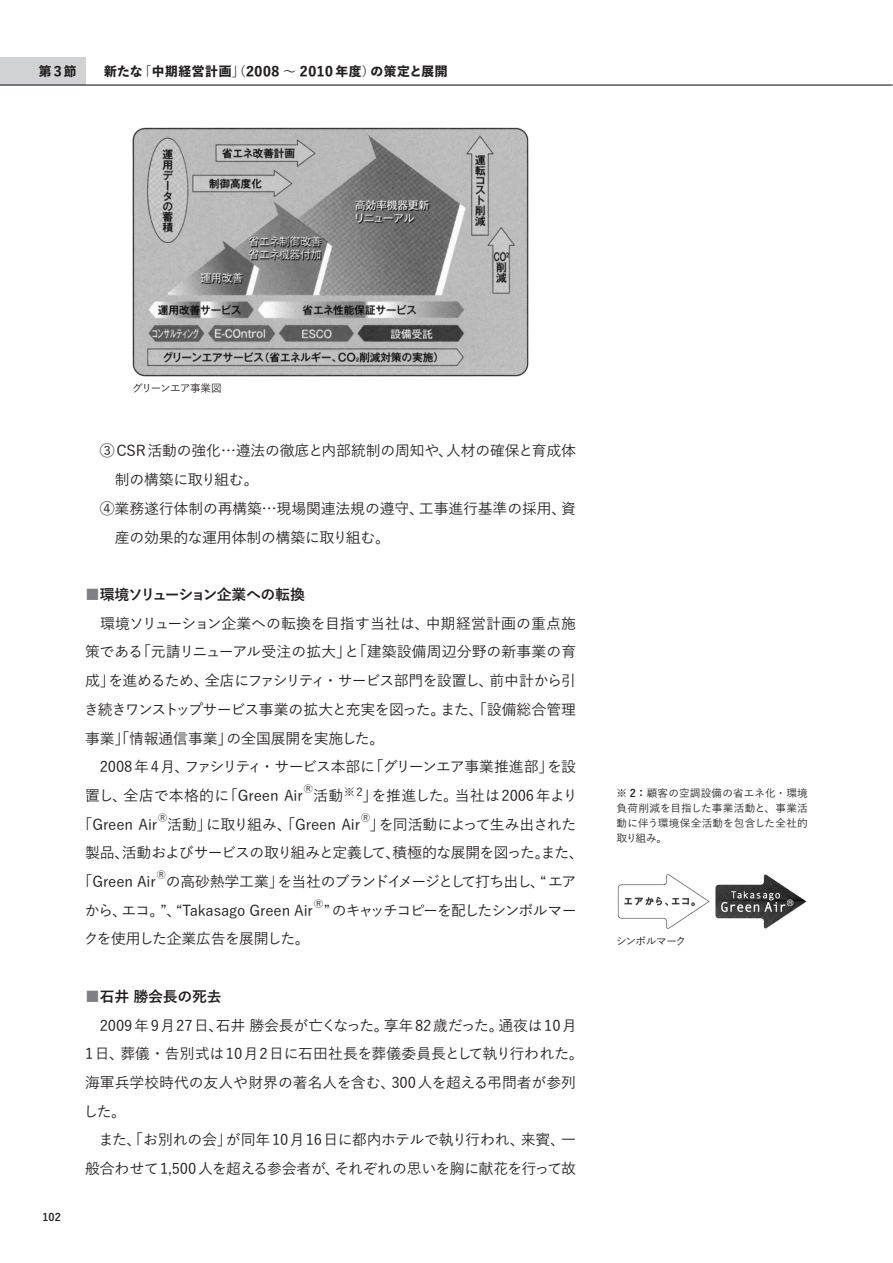
<style>
.page{position:relative;width:893px;height:1263px;background:#fff}
.page>*{position:absolute;margin:0;border:0;box-sizing:border-box;transform-origin:0 0}
.t1{font:500 14.85px/28.7px "Yu Go Pr 6 N";letter-spacing:-.01em;color:#231f20}
.t2{font:500 14.85px "Yu Go Pr 6 N";letter-spacing:-.05em;color:#231f20}
.t3{font:500 14.85px/28.7px "Yu Go Pr 6 N";letter-spacing:-.03em;color:#231f20}
.t4{font:500 14.85px "Yu Go Pr 6 N";letter-spacing:-.08em;color:#231f20}
.t5{font:800 12.75px "Yu Go Std N";letter-spacing:.05em;color:#231f20}
.t6{font:500 10.65px/14.9px "Yu Go Pr 6 N";letter-spacing:-.005em;color:#231f20;text-align:justify}
.t7{font:500 10.65px "Yu Go Pr 6 N";letter-spacing:-.075em;color:#231f20}
.t8{font:500 10.65px "Yu Go Pr 6 N";letter-spacing:-.06em;color:#231f20}
.t9{font:700 10.65px "Yu Go Pr 6 N";color:#231f20}
.t10{font:500 9px "Yu Go Pr 6 N";color:#231f20}
.s1{font-weight:700;color:#7e8083}
.s2{font-weight:700}
.s3{font-family:"Yu Go"}
</style>
<div class="page">
<img style="left:133px;top:128px;width:395px;height:248px">
<img style="left:617px;top:874px;width:190px;height:55px">
<div style="left:0;top:57px;width:85px;height:28px;background:#d1d2d4"></div>
<hr style="left:0;top:84px;width:892px;height:2px;background:#231f20">
<p class="t5" style="left:39px;top:61px;width:39px">第3節</p>
<p class="t5" style="left:104px;top:61px;width:345px">新たな「中期経営計画」（2008 ～ 2010 年度）の策定と展開</p>
<p class="t9" style="left:43px;top:1211px;width:20px">102</p>
<p class="t7" style="left:132px;top:378px;width:91px">グリーンエア事業図</p>
<p class="t1" style="left:100px;top:435px;width:478px">③CSR活動の強化…遵法の徹底と内部統制の周知や、人材の確保と育成体</p>
<p class="t1" style="left:115px;top:463px;width:145px">制の構築に取り組む。</p>
<p class="t1" style="left:100px;top:492px;width:478px">④業務遂行体制の再構築…現場関連法規の遵守、工事進行基準の採用、資</p>
<p class="t1" style="left:115px;top:521px;width:277px">産の効果的な運用体制の構築に取り組む。</p>
<p class="t1" style="left:84px;top:578px;width:493px"><span class="s1">■</span><span class="s2">環境ソリューション企業への転換<br></span>　環境ソリューション企業への転換を目指す当社は、中期経営計画の重点施策である「元請リニューアル受注の拡大」と「建築設備周辺分野の新事業の育成」を進めるため、全店にファシリティ・サービス部門を設置し、前中計から引き続きワンストップサービス事業の拡大と充実を図った。また、「設備総合管理事業」「情報通信事業」の全国展開を実施した。<br>　2008 年 4月、ファシリティ・サービス本部に「グリーンエア事業推進部」を設置し、全店で本格的に「Green Air</p>
<p class="t10" style="left:304px;top:780px;width:10px">Ⓡ</p>
<p class="t1" style="left:313px;top:779px;width:266px">活動 <sup>※2</sup>」を推進した。当社は2006年より</p>
<p class="t1" style="left:78px;top:808px;width:81px">「Green Air</p>
<p class="t10" style="left:158px;top:809px;width:10px">Ⓡ</p>
<p class="t1" style="left:167px;top:808px;width:194px">活動」に取り組み、「Green Air</p>
<p class="t10" style="left:361px;top:809px;width:10px">Ⓡ</p>
<p class="t2" style="left:370px;top:810px;width:208px">」を同活動によって生み出された</p>
<p class="t2" style="left:85px;top:839px;width:500px">製品、活動およびサービスの取り組みと定義して、積極的な展開を図った。また、</p>
<p class="t1" style="left:78px;top:865px;width:80px">「Green Air</p>
<p class="t10" style="left:157px;top:866px;width:10px">Ⓡ</p>
<p class="t3" style="left:85px;top:865px;width:493px;text-indent:81px">の高砂熱学工業」を当社のブランドイメージとして打ち出し、<span class="s3">“</span> エアから、エコ。<span class="s3">”</span>、<span class="s3">“</span>Takasago Green Air</p>
<p class="t10" style="left:314px;top:895px;width:10px">Ⓡ</p>
<p class="t4" style="left:324px;top:896px;width:254px"><span class="s3">”</span> のキャッチコピーを配したシンボルマー</p>
<p class="t2" style="left:84px;top:925px;width:228px">クを使用した企業広告を展開した。</p>
<p class="t1" style="left:84px;top:980px;width:501px"><span class="s1">■</span><span class="s2">石井 勝会長の死去<br></span>　2009年9月27日、石井 勝会長が亡くなった。享年82歳だった。通夜は10月1日、葬儀・告別式は10月2日に石田社長を葬儀委員長として執り行われた。海軍兵学校時代の友人や財界の著名人を含む、300人を超える弔問者が参列した。<br>　また、「お別れの会」が同年10月16日に都内ホテルで執り行われ、来賓、一般合わせて1,500人を超える参会者が、それぞれの思いを胸に献花を行って故</p>
<p class="t6" style="left:617px;top:784px;width:193px"><span class="s2">※ 2：</span>顧客の空調設備の省エネ化・環境負荷削減を目指した事業活動と、事業活動に伴う環境保全活動を包含した全社的取り組み。</p>
<p class="t8" style="left:616px;top:931px;width:72px">シンボルマーク</p>
</div>
